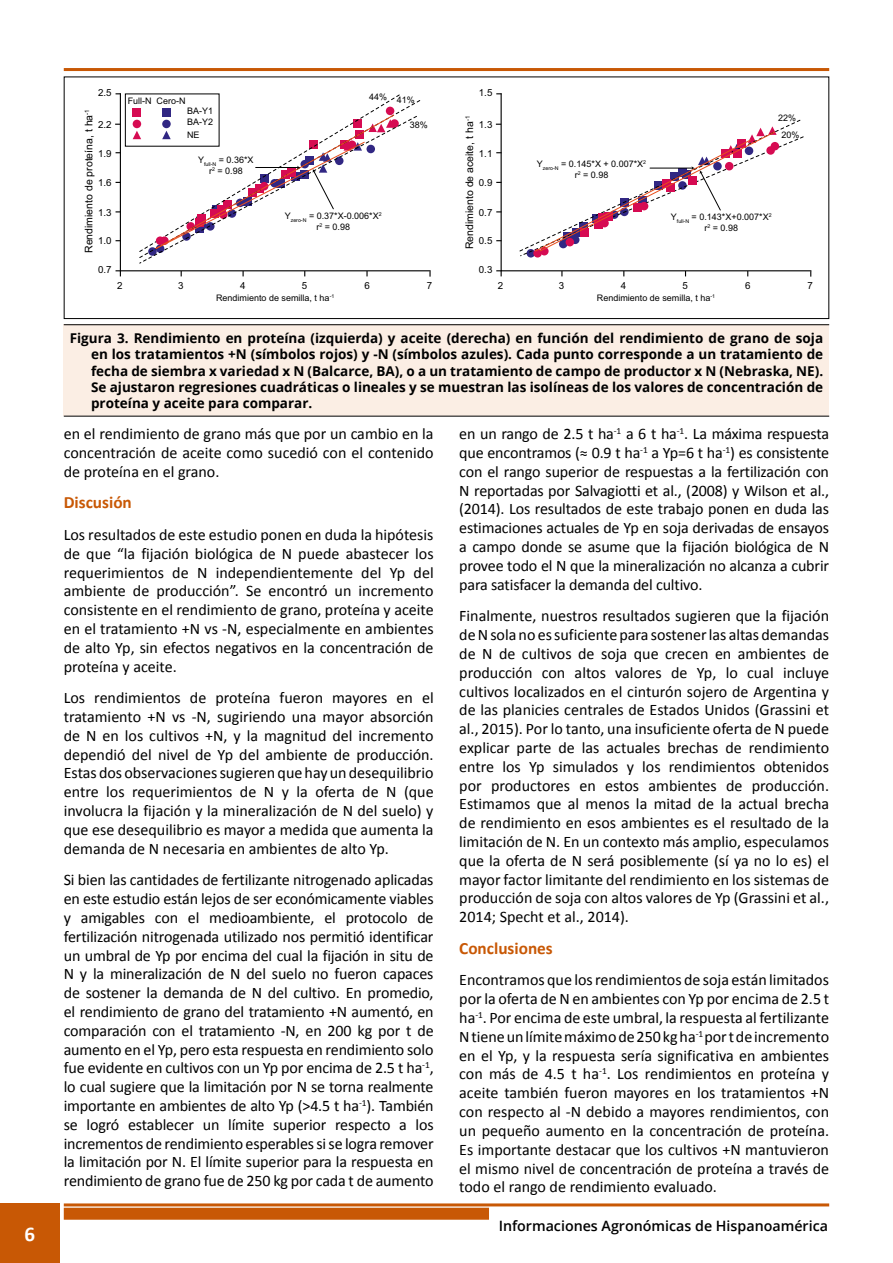
<style>
.page{position:relative;width:893px;height:1263px;background:#fff}
.page>*{position:absolute;margin:0;border:0;box-sizing:border-box;transform-origin:0 0}
.t1{font:700 21px "Calibri";color:#fff}
.t2{font:700 17.25px "Calibri";color:#c85805}
.t3{font:16.05px/18.8px "Calibri";color:#000;text-align:justify}
.t4{font:600 14.25px "Open Sans";color:#000}
.t5{font:700 13.5px/16.2px "Open Sans";color:#000;text-align:justify}
.t6{font:10.5px "Arial";color:#000}
.t7{font:9.75px "Arial";color:#000}
.t8{font:9px/10.8px "Arial";color:#000;text-align:center}
</style>
<div class="page">
<hr style="left:64px;top:68px;width:765px;height:3px;background:#c85805">
<hr style="left:64px;top:1203px;width:765px;height:3px;background:#c85805">
<div style="left:0;top:1203px;width:60px;height:60px;background:#c85805"></div>
<div style="left:64px;top:1208px;width:425px;height:12px;background:#c85805"></div>
<svg style="left:116px;top:270px;width:5px;height:6px"></svg>
<svg style="left:119px;top:93px;width:312px;height:179px"></svg>
<div style="left:133px;top:120px;width:8px;height:8px;background:#d60b52;border-radius:50%"></div>
<div style="left:133px;top:108px;width:8px;height:9px;background:#d60b52"></div>
<svg style="left:133px;top:131px;width:6px;height:8px"></svg>
<div style="left:125px;top:94px;width:94px;height:52px;border:1px solid #000"></div>
<svg style="left:139px;top:93px;width:283px;height:171px"></svg>
<svg style="left:155px;top:114px;width:239px;height:135px"></svg>
<svg style="left:496px;top:270px;width:6px;height:6px"></svg>
<svg style="left:500px;top:93px;width:312px;height:179px"></svg>
<svg style="left:533px;top:249px;width:9px;height:9px"></svg>
<svg style="left:519px;top:119px;width:285px;height:137px"></svg>
<div style="left:64px;top:77px;width:765px;height:242px;border:1px solid #000"></div>
<div style="left:64px;top:325px;width:765px;height:91px;background:#fbeee4"></div>
<hr style="left:64px;top:324px;width:765px;height:1px;background:#000">
<hr style="left:64px;top:416px;width:765px;height:1px;background:#000">
<h1 class="t1" style="left:24px;top:1221px;width:12px">6</h1>
<p class="t7" style="left:98px;top:86px;width:15px">2.5</p>
<p class="t8" style="left:128px;top:96px;width:59px">Full-N Cero-N</p>
<p class="t8" style="left:369px;top:93px;width:47px">44% 41%</p>
<p class="t7" style="left:479px;top:86px;width:15px">1.5</p>
<p class="t6" style="left:82px;top:253px;width:145px;rotate:-90deg">Rendimiento de proteína, t ha<sup>-1</sup></p>
<p class="t7" style="left:98px;top:118px;width:15px">2.2</p>
<p class="t7" style="left:98px;top:147px;width:15px">1.9</p>
<p class="t7" style="left:98px;top:176px;width:15px">1.6</p>
<p class="t7" style="left:98px;top:206px;width:15px">1.3</p>
<p class="t7" style="left:98px;top:234px;width:15px">1.0</p>
<p class="t8" style="left:187px;top:105px;width:28px;line-height:11.2px;text-align:left">BA-Y1<br>BA-Y2</p>
<p class="t8" style="left:187px;top:129px;width:14px">NE</p>
<p class="t8" style="left:198px;top:155px;width:57px">Y<sub>full-N</sub> = 0.36*X r<sup>2</sup> = 0.98</p>
<p class="t8" style="left:410px;top:120px;width:20px">38%</p>
<p class="t8" style="left:285px;top:211px;width:98px">Y<sub>zero-N</sub> = 0.37*X-0.006*X<sup>2 </sup>r<sup>2</sup> = 0.98</p>
<p class="t6" style="left:463px;top:249px;width:135px;rotate:-90deg">Rendimiento de aceite, t ha<sup>-1</sup></p>
<p class="t7" style="left:479px;top:118px;width:15px">1.3</p>
<p class="t7" style="left:479px;top:147px;width:15px">1.1</p>
<p class="t7" style="left:479px;top:176px;width:15px">0.9</p>
<p class="t7" style="left:479px;top:206px;width:15px">0.7</p>
<p class="t7" style="left:479px;top:234px;width:15px">0.5</p>
<p class="t8" style="left:537px;top:158px;width:111px">Y<sub>zero-N</sub> = 0.145*X + 0.007*X<sup>2 </sup>r<sup>2</sup> = 0.98</p>
<p class="t8" style="left:778px;top:109px;width:23px;line-height:17.1px">22%<br>20%</p>
<p class="t8" style="left:671px;top:212px;width:102px">Y<sub>full-N</sub> = 0.143*X+0.007*X<sup>2 </sup>r<sup>2</sup> = 0.98</p>
<p class="t7" style="left:98px;top:263px;width:15px">0.7</p>
<p class="t7" style="left:479px;top:263px;width:15px">0.3</p>
<p class="t7" style="left:302px;top:280px;width:7px">5</p>
<p class="t7" style="left:365px;top:280px;width:7px">6</p>
<p class="t7" style="left:117px;top:280px;width:7px">2</p>
<p class="t7" style="left:178px;top:280px;width:7px">3</p>
<p class="t7" style="left:240px;top:280px;width:7px">4</p>
<p class="t7" style="left:427px;top:280px;width:7px">7</p>
<p class="t7" style="left:682px;top:280px;width:7px">5</p>
<p class="t7" style="left:745px;top:280px;width:7px">6</p>
<p class="t7" style="left:498px;top:280px;width:7px">2</p>
<p class="t7" style="left:559px;top:280px;width:7px">3</p>
<p class="t7" style="left:621px;top:280px;width:7px">4</p>
<p class="t7" style="left:807px;top:280px;width:7px">7</p>
<p class="t8" style="left:216px;top:293px;width:120px">Rendimiento de semilla, t ha<sup>-1</sup></p>
<p class="t8" style="left:597px;top:293px;width:120px">Rendimiento de semilla, t ha<sup>-1</sup></p>
<p class="t5" style="left:91px;top:330px;width:734px;text-indent:-21px">Figura 3. Rendimiento en proteína (izquierda) y aceite (derecha) en función del rendimiento de grano de soja en los tratamientos +N (símbolos rojos) y -N (símbolos azules). Cada punto corresponde a un tratamiento de fecha de siembra x variedad x N (Balcarce, BA), o a un tratamiento de campo de productor x N (Nebraska, NE).<br>Se ajustaron regresiones cuadráticas o lineales y se muestran las isolíneas de los valores de concentración de proteína y aceite para comparar.</p>
<p class="t3" style="left:64px;top:424px;width:371px">en el rendimiento de grano más que por un cambio en la concentración de aceite como sucedió con el contenido de proteína en el grano.</p>
<p class="t2" style="left:64px;top:492px;width:70px">Discusión</p>
<p class="t3" style="left:64px;top:524px;width:371px">Los resultados de este estudio ponen en duda la hipótesis de que “la fijación biológica de N puede abastecer los requerimientos de N independientemente del Yp del ambiente de producción”. Se encontró un incremento consistente en el rendimiento de grano, proteína y aceite en el tratamiento +N vs -N, especialmente en ambientes de alto Yp, sin efectos negativos en la concentración de proteína y aceite.</p>
<p class="t3" style="left:64px;top:688px;width:371px">Los rendimientos de proteína fueron mayores en el tratamiento +N vs -N, sugiriendo una mayor absorción de N en los cultivos +N, y la magnitud del incremento dependió del nivel de Yp del ambiente de producción.<br>Estas dos observaciones sugieren que hay un desequilibrio entre los requerimientos de N y la oferta de N (que involucra la fijación y la mineralización de N del suelo) y que ese desequilibrio es mayor a medida que aumenta la demanda de N necesaria en ambientes de alto Yp.</p>
<p class="t3" style="left:64px;top:870px;width:371px">Si bien las cantidades de fertilizante nitrogenado aplicadas en este estudio están lejos de ser económicamente viables y amigables con el medioambiente, el protocolo de fertilización nitrogenada utilizado nos permitió identificar un umbral de Yp por encima del cual la fijación in situ de N y la mineralización de N del suelo no fueron capaces de sostener la demanda de N del cultivo. En promedio, el rendimiento de grano del tratamiento +N aumentó, en comparación con el tratamiento -N, en 200 kg por t de aumento en el Yp, pero esta respuesta en rendimiento solo fue evidente en cultivos con un Yp por encima de 2.5 t ha<sup>-1</sup>, lo cual sugiere que la limitación por N se torna realmente importante en ambientes de alto Yp (&gt;4.5 t ha<sup>-1</sup>). También se logró establecer un límite superior respecto a los incrementos de rendimiento esperables si se logra remover la limitación por N. El límite superior para la respuesta en rendimiento de grano fue de 250 kg por cada t de aumento</p>
<p class="t3" style="left:459px;top:424px;width:371px">en un rango de 2.5 t ha<sup>-1</sup> a 6 t ha<sup>-1</sup>. La máxima respuesta que encontramos (≈ 0.9 t ha<sup>-1</sup> a Yp=6 t ha<sup>-1</sup>) es consistente con el rango superior de respuestas a la fertilización con N reportadas por Salvagiotti et al., (2008) y Wilson et al., (2014). Los resultados de este trabajo ponen en duda las estimaciones actuales de Yp en soja derivadas de ensayos a campo donde se asume que la fijación biológica de N provee todo el N que la mineralización no alcanza a cubrir para satisfacer la demanda del cultivo.</p>
<p class="t3" style="left:459px;top:606px;width:371px">Finalmente, nuestros resultados sugieren que la fijación de N sola no es suficiente para sostener las altas demandas de N de cultivos de soja que crecen en ambientes de producción con altos valores de Yp, lo cual incluye cultivos localizados en el cinturón sojero de Argentina y de las planicies centrales de Estados Unidos (Grassini et al., 2015). Por lo tanto, una insuficiente oferta de N puede explicar parte de las actuales brechas de rendimiento entre los Yp simulados y los rendimientos obtenidos por productores en estos ambientes de producción.<br>Estimamos que al menos la mitad de la actual brecha de rendimiento en esos ambientes es el resultado de la limitación de N. En un contexto más amplio, especulamos que la oferta de N será posiblemente (sí ya no lo es) el mayor factor limitante del rendimiento en los sistemas de producción de soja con altos valores de Yp (Grassini et al., 2014; Specht et al., 2014).</p>
<p class="t2" style="left:459px;top:937px;width:95px">Conclusiones</p>
<p class="t3" style="left:459px;top:970px;width:371px">Encontramos que los rendimientos de soja están limitados por la oferta de N en ambientes con Yp por encima de 2.5 t ha<sup>-1</sup>. Por encima de este umbral, la respuesta al fertilizante N tiene un límite máximo de 250 kg ha<sup>-1</sup> por t de incremento en el Yp, y la respuesta sería significativa en ambientes con más de 4.5 t ha<sup>-1</sup>. Los rendimientos en proteína y aceite también fueron mayores en los tratamientos +N con respecto al -N debido a mayores rendimientos, con un pequeño aumento en la concentración de proteína.<br>Es importante destacar que los cultivos +N mantuvieron el mismo nivel de concentración de proteína a través de todo el rango de rendimiento evaluado.</p>
<p class="t4" style="left:499px;top:1216px;width:331px">Informaciones Agronómicas de Hispanoamérica</p>
</div>
